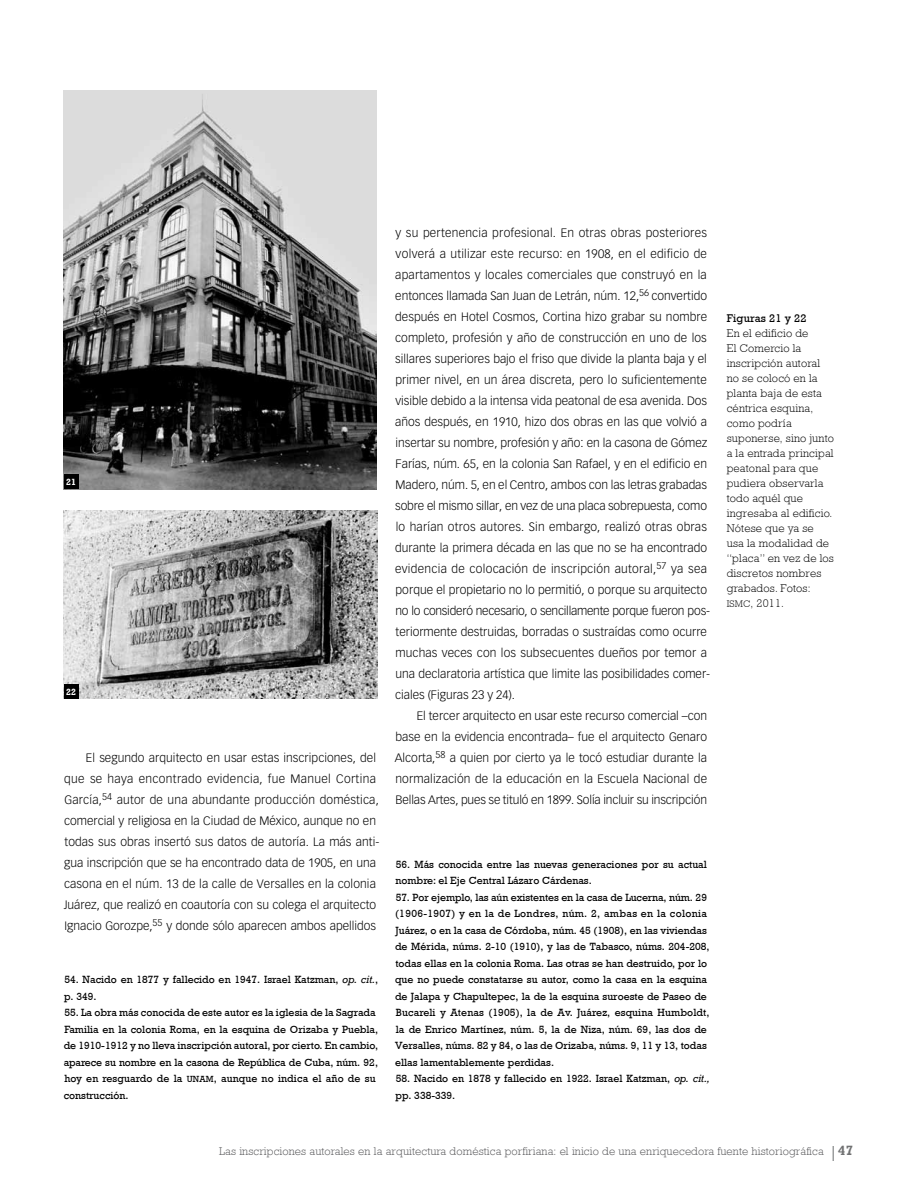
<style>
.page{position:relative;width:918px;height:1188px;background:#fff}
.page>*{position:absolute;margin:0;border:0;box-sizing:border-box;transform-origin:0 0}
.t1{font:300 12px/21px "Vectora LT Std";color:#000}
.t2{font:300 11.25px/15px "Astute Light S Si";letter-spacing:.015em;color:#000}
.t3{font:300 11.25px "Astute Light S Si";letter-spacing:.01em;color:#58585a}
.t4{font:11.25px "Astute S Si";letter-spacing:.015em;color:#000}
.t5{font:10.5px/16.5px "Astute S Si";color:#000}
.t6{font:700 9px "Astute S Si";color:#fff}
.s1{font-style:italic}
.s2{font-family:"Astute S Si SC850";font-size:8.85px}
.s3{font-family:"Astute Light S Si Light SC850";font-weight:400;font-size:9.6px}
.s4{font-family:"Astute S Si";font-weight:700;font-size:13.5px;color:#707172}
</style>
<div class="page">
<svg style="left:832px;top:1146px;width:2px;height:15px"></svg>
<img style="left:64px;top:90px;width:313px;height:399px">
<img style="left:64px;top:510px;width:313px;height:189px">
<div style="left:64px;top:474px;width:15px;height:15px;background:#000"></div>
<div style="left:64px;top:684px;width:15px;height:15px;background:#000"></div>
<p class="t6" style="left:66px;top:477px;width:11px">21</p>
<p class="t6" style="left:66px;top:687px;width:11px">22</p>
<p class="t1" style="left:64px;top:747px;width:317px;text-indent:22px">El segundo arquitecto en usar estas inscripciones, del que se haya encontrado evidencia, fue Manuel Cortina García,<sup>54</sup> autor de una abundante producción doméstica, comercial y religiosa en la Ciudad de México, aunque no en todas sus obras insertó sus datos de autoría. La más anti&shy;gua inscripción que se ha encontrado data de 1905, en una casona en el núm. 13 de la calle de Versalles en la colonia Juárez, que realizó en coautoría con su colega el arquitecto Ignacio Gorozpe,<sup>55</sup> y donde sólo aparecen ambos apellidos</p>
<p class="t5" style="left:64px;top:971px;width:315px">54. Nacido en 1877 y fallecido en 1947. Israel Katzman, <span class="s1">op. cit.</span>, p. 349.</p>
<p class="t5" style="left:64px;top:1004px;width:316px">55. La obra más conocida de este autor es la iglesia de la Sagrada Familia en la colonia Roma, en la esquina de Orizaba y Puebla, de 1910-1912 y no lleva inscripción autoral, por cierto. En cambio, aparece su nombre en la casona de República de Cuba, núm. 92, hoy en resguardo de la <span class="s2">UNAM</span>, aunque no indica el año de su construcción.</p>
<p class="t1" style="left:395px;top:222px;width:317px">y su pertenencia profesional. En otras obras posteriores volverá a utilizar este recurso: en 1908, en el edificio de apartamentos y locales comerciales que construyó en la entonces llamada San Juan de Letrán, núm. 12,<sup>56</sup> convertido después en Hotel Cosmos, Cortina hizo grabar su nombre completo, profesión y año de construcción en uno de los sillares superiores bajo el friso que divide la planta baja y el primer nivel, en un área discreta, pero lo suficientemente visible debido a la intensa vida peatonal de esa avenida. Dos años después, en 1910, hizo dos obras en las que volvió a insertar su nombre, profesión y año: en la casona de Gómez Farías, núm. 65, en la colonia San Rafael, y en el edificio en Madero, núm. 5, en el Centro, ambos con las letras grabadas sobre el mismo sillar, en vez de una placa sobrepuesta, como lo harían otros autores. Sin embargo, realizó otras obras durante la primera década en las que no se ha encontrado evidencia de colocación de inscripción autoral,<sup>57</sup> ya sea porque el propietario no lo permitió, o porque su arquitecto no lo consideró necesario, o sencillamente porque fueron pos&shy;teriormente destruidas, borradas o sustraídas como ocurre muchas veces con los subsecuentes dueños por temor a una declaratoria artística que limite las posibilidades comer&shy;ciales (Figuras 23 y 24).</p>
<p class="t1" style="left:395px;top:705px;width:314px;text-align:justify;text-indent:22px">El tercer arquitecto en usar este recurso comercial –con base en la evidencia encontrada– fue el arquitecto Genaro Alcorta,<sup>58</sup> a quien por cierto ya le tocó estudiar durante la normalización de la educación en la Escuela Nacional de Bellas Artes, pues se tituló en 1899. Solía incluir su inscripción</p>
<p class="t5" style="left:395px;top:856px;width:313px">56. Más conocida entre las nuevas generaciones por su actual nombre: el Eje Central Lázaro Cárdenas.</p>
<p class="t5" style="left:395px;top:889px;width:316px">57. Por ejemplo, las aún existentes en la casa de Lucerna, núm. 29 (1906-1907) y en la de Londres, núm. 2, ambas en la colonia Juárez, o en la casa de Córdoba, núm. 45 (1908), en las viviendas de Mérida, núms. 2-10 (1910), y las de Tabasco, núms. 204-208, todas ellas en la colonia Roma. Las otras se han destruido, por lo que no puede constatarse su autor, como la casa en la esquina de Jalapa y Chapultepec, la de la esquina suroeste de Paseo de Bucareli y Atenas (1905), la de Av. Juárez, esquina Humboldt, la de Enrico Martínez, núm. 5, la de Niza, núm. 69, las dos de Versalles, núms. 82 y 84, o las de Orizaba, núms. 9, 11 y 13, todas ellas lamentablemente perdidas.</p>
<p class="t5" style="left:396px;top:1070px;width:316px">58. Nacido en 1878 y fallecido en 1922. Israel Katzman, <span class="s1">op. cit., </span>pp. 338-339.</p>
<p class="t4" style="left:727px;top:311px;width:81px">Figuras 21 y 22</p>
<p class="t2" style="left:727px;top:325px;width:109px">En el edificio de<br>El Comercio la inscripción autoral no se colocó en la planta baja de esta céntrica esquina, como podría suponerse, sino junto a la entrada principal peatonal para que pudiera observarla todo aquél que ingresaba al edificio.<br>Nótese que ya se<br>usa la modalidad de “placa” en vez de los discretos nombres grabados. Fotos:<br><span class="s3">ISMC</span>, 2011.</p>
<p class="t3" style="left:219px;top:1145px;width:635px">Las inscripciones autorales en la arquitectura doméstica porfiriana: el inicio de una enriquecedora fuente historiográfica <span class="s4">47</span></p>
</div>
